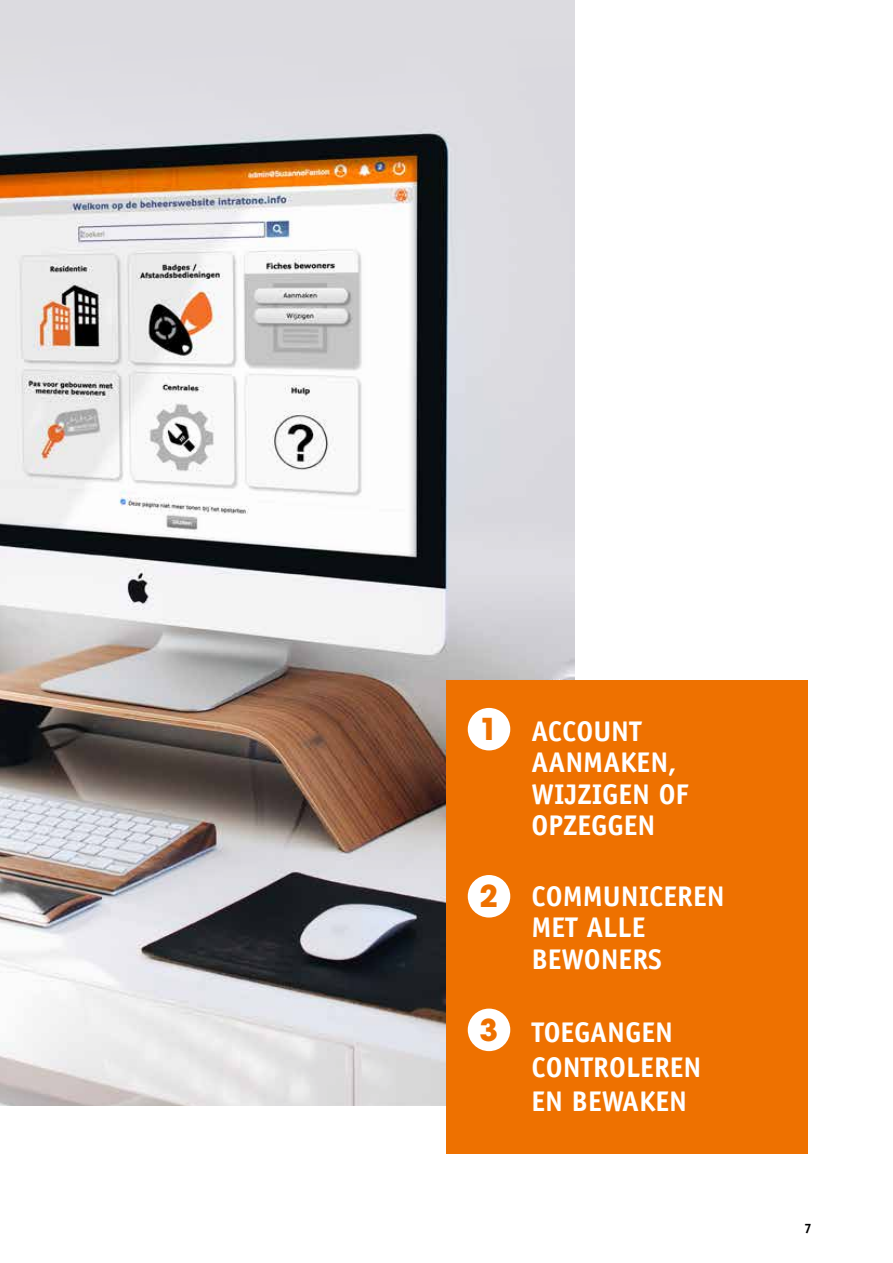
<style>
.page{position:relative;width:893px;height:1263px;background:#fff}
.page>*{position:absolute;margin:0;border:0;box-sizing:border-box;transform-origin:0 0}
.t1{font:700 30px "Avant Garde";color:#ee7100}
.t2{font:700 28.5px/31.5px "Officina Sans";color:#fff}
.t3{font:700 13.65px "Officina Sans";color:#000}
</style>
<div class="page">
<div style="left:0;top:0;width:574px;height:1106px;background:#dcdbe0"></div>
<img style="left:0;top:131px;width:574px;height:975px">
<div style="left:446px;top:680px;width:362px;height:474px;background:#ee7100"></div>
<div style="left:468px;top:708px;width:42px;height:42px;background:#fff;border-radius:50%"></div>
<div style="left:468px;top:875px;width:42px;height:42px;background:#fff;border-radius:50%"></div>
<div style="left:468px;top:1008px;width:42px;height:43px;background:#fff;border-radius:50%"></div>
<p class="t1" style="left:479px;top:710px;width:20px">1</p>
<p class="t2" style="left:531px;top:715px;width:159px">ACCOUNT<br>AANMAKEN,<br>WIJZIGEN OF<br>OPZEGGEN</p>
<p class="t1" style="left:479px;top:877px;width:20px">2</p>
<p class="t2" style="left:531px;top:880px;width:195px">COMMUNICEREN<br>MET ALLE<br>BEWONERS</p>
<p class="t1" style="left:479px;top:1010px;width:20px">3</p>
<p class="t2" style="left:531px;top:1015px;width:171px;line-height:34.5px">TOEGANGEN<br>CONTROLEREN<br>EN BEWAKEN</p>
<p class="t3" style="left:804px;top:1220px;width:9px">7</p>
</div>
